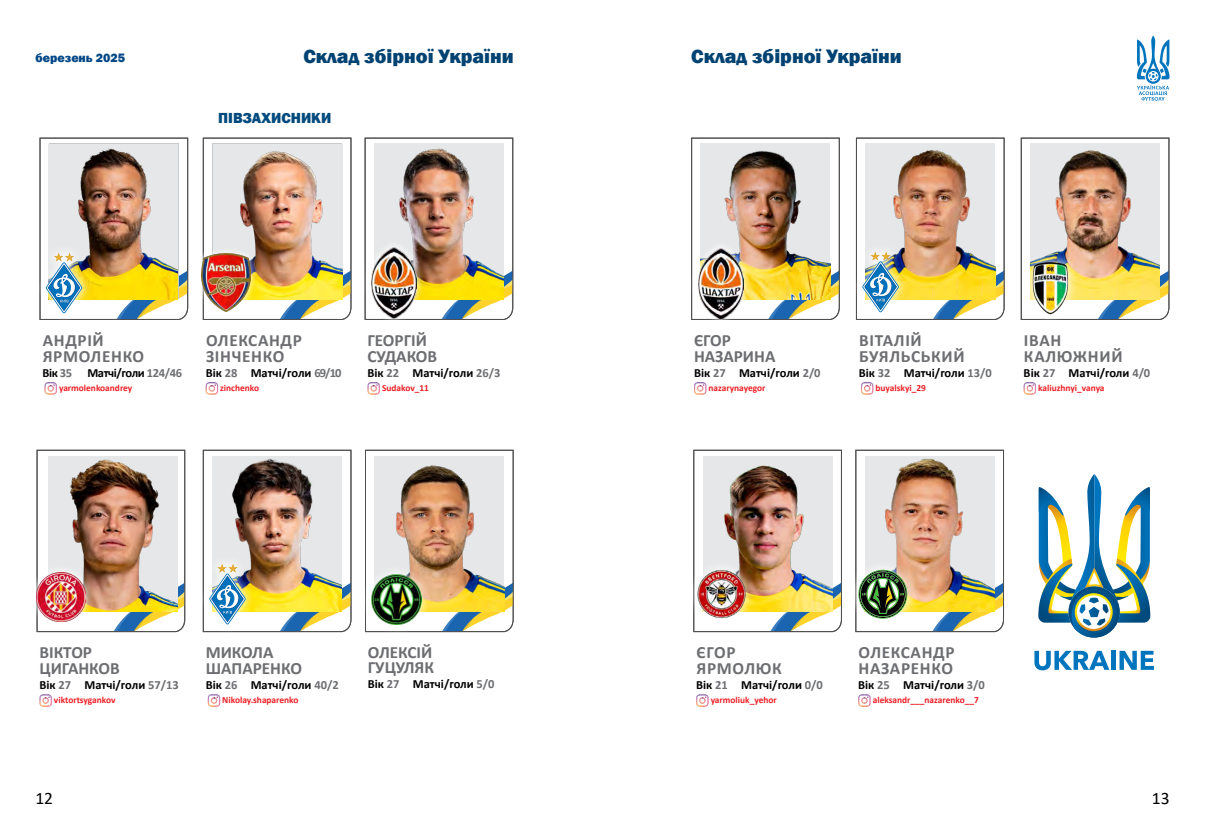
<style>
.page{position:relative;width:1205px;height:833px;background:#fff}
.page>*{position:absolute;margin:0;border:0;box-sizing:border-box;transform-origin:0 0}
.t1{font:800 20px "Franklin Gothic";color:#004373}
.t2{font:17.5px "Calibri";color:#000}
.t3{font:700 17.25px/15.6px "Calibri";letter-spacing:.04em;color:#6d6e71}
.t4{font:700 17.25px/15.6px "Calibri";letter-spacing:.015em;color:#6d6e71}
.t5{font:800 15px "Franklin Gothic";color:#004a7d}
.t6{font:700 12.5px "Calibri";color:#000}
.t7{font:700 12.5px "Calibri";letter-spacing:-.03em;color:#000}
.t8{font:800 12.5px "Franklin Gothic";color:#004785}
.t9{font:700 9.38px "Calibri";color:#ed1d24}
.s1{color:#6d6e71}
</style>
<div class="page">
<svg style="left:36px;top:449px;width:149px;height:183px"></svg>
<svg style="left:39px;top:694px;width:13px;height:12px"></svg>
<svg style="left:1020px;top:137px;width:149px;height:183px"></svg>
<svg style="left:1023px;top:382px;width:13px;height:12px"></svg>
<img style="left:1030px;top:144px;width:130px;height:155px">
<svg style="left:858px;top:694px;width:13px;height:12px"></svg>
<svg style="left:693px;top:449px;width:149px;height:183px"></svg>
<svg style="left:696px;top:694px;width:13px;height:12px"></svg>
<img style="left:703px;top:456px;width:129px;height:155px">
<svg style="left:365px;top:449px;width:149px;height:183px"></svg>
<img style="left:374px;top:456px;width:130px;height:155px">
<svg style="left:364px;top:137px;width:149px;height:183px"></svg>
<svg style="left:367px;top:382px;width:13px;height:12px"></svg>
<img style="left:374px;top:144px;width:130px;height:155px">
<svg style="left:691px;top:137px;width:149px;height:183px"></svg>
<svg style="left:694px;top:382px;width:13px;height:12px"></svg>
<img style="left:700px;top:144px;width:130px;height:155px">
<div style="left:363px;top:239px;width:61px;height:87px;background:#fff;opacity:.75"></div>
<img style="left:371px;top:247px;width:45px;height:71px">
<svg style="left:208px;top:694px;width:13px;height:12px"></svg>
<svg style="left:861px;top:382px;width:13px;height:12px"></svg>
<div style="left:199px;top:554px;width:57px;height:81px;background:#fff;opacity:.75"></div>
<img style="left:203px;top:449px;width:149px;height:183px">
<div style="left:852px;top:242px;width:57px;height:81px;background:#fff;opacity:.75"></div>
<img style="left:856px;top:137px;width:149px;height:183px">
<img style="left:855px;top:449px;width:149px;height:183px">
<div style="left:687px;top:560px;width:69px;height:69px;background:#fff;opacity:.75"></div>
<img style="left:695px;top:569px;width:51px;height:50px">
<svg style="left:203px;top:137px;width:149px;height:183px"></svg>
<svg style="left:206px;top:382px;width:13px;height:12px"></svg>
<img style="left:213px;top:144px;width:129px;height:155px">
<svg style="left:45px;top:382px;width:12px;height:12px"></svg>
<div style="left:193px;top:245px;width:65px;height:74px;background:#fff;opacity:.75"></div>
<img style="left:201px;top:254px;width:49px;height:57px">
<div style="left:1022px;top:252px;width:56px;height:73px;background:#fff;opacity:.75"></div>
<img style="left:1032px;top:262px;width:36px;height:53px">
<div style="left:361px;top:563px;width:71px;height:72px;background:#fff;opacity:.75"></div>
<img style="left:372px;top:574px;width:49px;height:50px">
<svg style="left:1038px;top:474px;width:113px;height:164px"></svg>
<svg style="left:1034px;top:651px;width:75px;height:19px"></svg>
<hr style="left:1111px;top:651px;width:4px;height:19px;background:#0075be">
<svg style="left:1119px;top:651px;width:35px;height:19px"></svg>
<img style="left:48px;top:456px;width:130px;height:155px">
<div style="left:28px;top:564px;width:66px;height:65px;background:#fff;opacity:.75"></div>
<img style="left:36px;top:572px;width:50px;height:49px">
<img style="left:39px;top:137px;width:149px;height:183px">
<div style="left:690px;top:240px;width:61px;height:87px;background:#fff;opacity:.75"></div>
<img style="left:698px;top:248px;width:45px;height:71px">
<svg style="left:1137px;top:36px;width:32px;height:65px"></svg>
<p class="t8" style="left:35px;top:50px;width:91px">березень 2025</p>
<h1 class="t1" style="left:303px;top:44px;width:212px">Склад збірної України</h1>
<h1 class="t1" style="left:691px;top:44px;width:212px">Склад збірної України</h1>
<p class="t5" style="left:218px;top:108px;width:115px">ПІВЗАХИСНИКИ</p>
<h3 class="t3" style="left:43px;top:332px;width:103px">АНДРІЙ<br>ЯРМОЛЕНКО</h3>
<p class="t7" style="left:42px;top:363px;width:141px">Вік <span class="s1">35</span> Матчі/голи <span class="s1">124/46</span></p>
<p class="t9" style="left:59px;top:381px;width:75px">yarmolenkoandrey</p>
<h3 class="t3" style="left:206px;top:332px;width:97px">ОЛЕКСАНДР<br>ЗІНЧЕНКО</h3>
<p class="t6" style="left:206px;top:363px;width:137px">Вік <span class="s1">28</span> Матчі/голи <span class="s1">69/10</span></p>
<p class="t9" style="left:220px;top:381px;width:41px">zinchenko</p>
<h3 class="t4" style="left:367px;top:332px;width:71px">ГЕОРГІЙ<br>СУДАКОВ</h3>
<p class="t6" style="left:367px;top:363px;width:134px">Вік <span class="s1">22</span> Матчі/голи <span class="s1">26/3</span></p>
<p class="t9" style="left:382px;top:381px;width:48px">Sudakov_11</p>
<h3 class="t4" style="left:694px;top:332px;width:83px">ЄГОР<br>НАЗАРИНА</h3>
<p class="t6" style="left:694px;top:363px;width:128px">Вік <span class="s1">27</span> Матчі/голи <span class="s1">2/0</span></p>
<p class="t9" style="left:708px;top:381px;width:58px">nazarynayegor</p>
<h3 class="t3" style="left:859px;top:332px;width:107px">ВІТАЛІЙ<br>БУЯЛЬСЬКИЙ</h3>
<p class="t6" style="left:859px;top:363px;width:135px">Вік <span class="s1">32</span> Матчі/голи <span class="s1">13/0</span></p>
<p class="t9" style="left:875px;top:381px;width:52px">buyalskyi_29</p>
<h3 class="t3" style="left:1024px;top:332px;width:100px">ІВАН<br>КАЛЮЖНИЙ</h3>
<p class="t6" style="left:1023px;top:363px;width:128px">Вік <span class="s1">27</span> Матчі/голи <span class="s1">4/0</span></p>
<p class="t9" style="left:1038px;top:381px;width:68px">kaliuzhnyi_vanya</p>
<h3 class="t4" style="left:39px;top:644px;width:82px">ВІКТОР<br>ЦИГАНКОВ</h3>
<p class="t6" style="left:39px;top:675px;width:141px">Вік <span class="s1">27</span> Матчі/голи <span class="s1">57/13</span></p>
<p class="t9" style="left:54px;top:693px;width:63px">viktortsygankov</p>
<h3 class="t4" style="left:206px;top:644px;width:98px">МИКОЛА<br>ШАПАРЕНКО</h3>
<p class="t6" style="left:206px;top:675px;width:135px">Вік <span class="s1">26</span> Матчі/голи <span class="s1">40/2</span></p>
<p class="t9" style="left:222px;top:693px;width:78px">Nikolay.shaparenko</p>
<h3 class="t4" style="left:368px;top:644px;width:68px">ОЛЕКСІЙ<br>ГУЦУЛЯК</h3>
<p class="t6" style="left:368px;top:675px;width:128px">Вік <span class="s1">27</span> Матчі/голи <span class="s1">5/0</span></p>
<h3 class="t3" style="left:696px;top:644px;width:87px">ЄГОР<br>ЯРМОЛЮК</h3>
<p class="t6" style="left:696px;top:675px;width:128px">Вік <span class="s1">21</span> Матчі/голи <span class="s1">0/0</span></p>
<p class="t9" style="left:711px;top:693px;width:68px">yarmoliuk_yehor</p>
<h3 class="t3" style="left:858px;top:644px;width:97px">ОЛЕКСАНДР<br>НАЗАРЕНКО</h3>
<p class="t6" style="left:858px;top:675px;width:128px">Вік <span class="s1">25</span> Матчі/голи <span class="s1">3/0</span></p>
<p class="t9" style="left:873px;top:693px;width:108px">aleksandr___nazarenko__7</p>
<h2 class="t2" style="left:35px;top:786px;width:19px">12</h2>
<h2 class="t2" style="left:1152px;top:786px;width:19px">13</h2>
</div>
